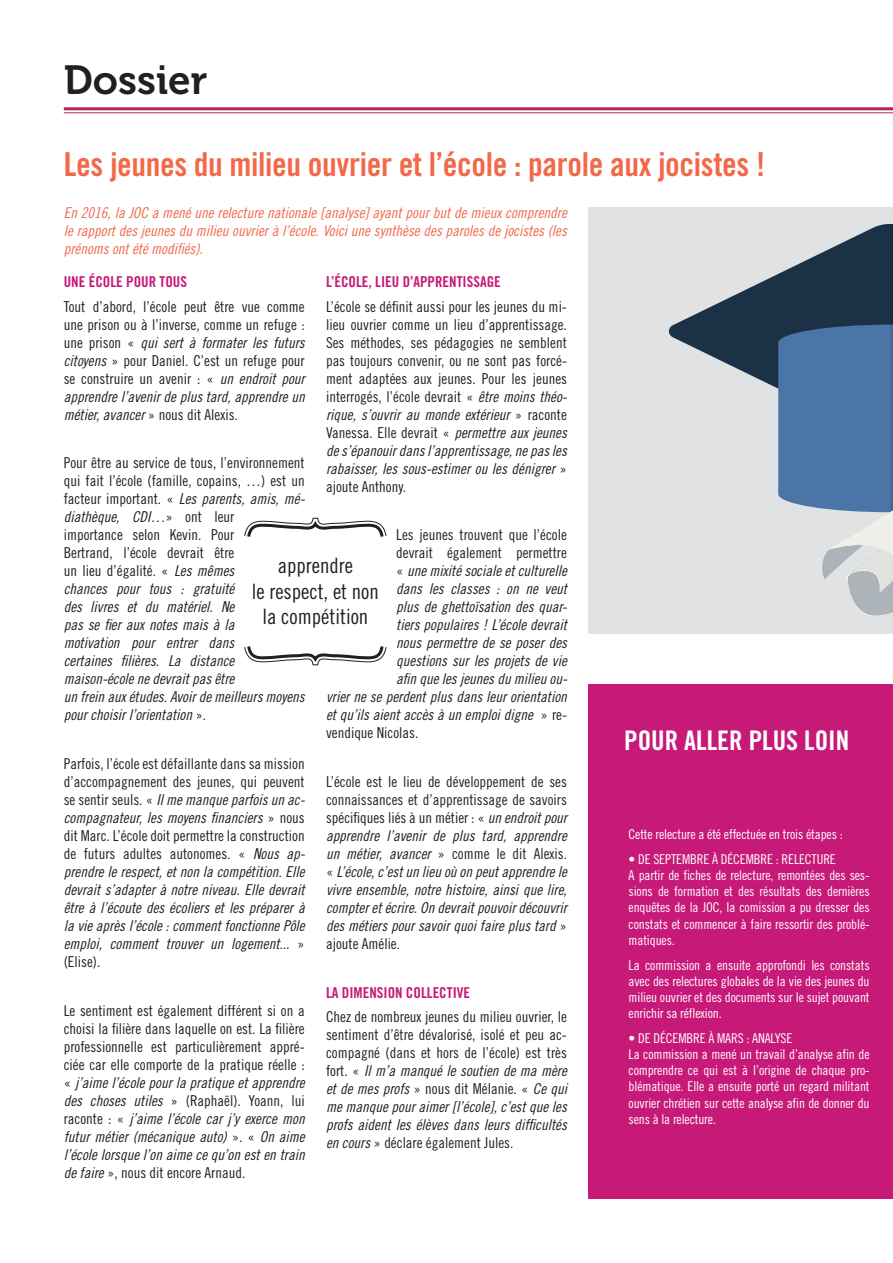
<style>
.page{position:relative;width:893px;height:1263px;background:#fff}
.page>*{position:absolute;margin:0;border:0;box-sizing:border-box;transform-origin:0 0}
.t1{font:40.5px "Museo 700";color:#231f20}
.t2{font:33px "Trade Gothic LT Std Bd Cn 20";letter-spacing:-.01em;color:#f26849}
.t3{font:27px "Trade Gothic LT Std Bd Cn 20";color:#fff}
.t4{font:21.15px/25.5px "Trade Gothic LT Std Cn 18";color:#231f20;text-align:center}
.t5{font:15px/18px "Trade Gothic LT Std Cn 18 Obl";color:#231f20}
.t6{font:15px/18px "Trade Gothic LT Std Cn 18";color:#231f20}
.t7{font:15px/18px "Trade Gothic LT Std Cn 18 Obl";color:#f26849;text-align:justify}
.t8{font:15px "Trade Gothic LT Std Bd Cn 20";color:#c71a78}
.t9{font:13.5px/16.2px "Trade Gothic LT Std Cn 18";letter-spacing:-.01em;color:#fff}
.s1{font-family:"Trade Gothic LT Std Cn 18 Obl"}
.s2{font-family:"Trade Gothic LT Std Cn 18"}
</style>
<div class="page">
<hr style="left:64px;top:107px;width:829px;height:3px;background:#b42755">
<hr style="left:64px;top:112px;width:829px;height:1px;background:#b42755">
<div style="left:588px;top:685px;width:305px;height:514px;background:#c71a78"></div>
<div style="left:588px;top:207px;width:305px;height:427px;background:#e1e2e4"></div>
<svg style="left:669px;top:274px;width:109px;height:115px;fill:#1b3246"></svg>
<svg style="left:778px;top:224px;width:115px;height:392px"></svg>
<svg style="left:244px;top:646px;width:143px;height:20px"></svg>
<svg style="left:244px;top:517px;width:143px;height:20px"></svg>
<h1 class="t1" style="left:64px;top:58px;width:145px">Dossier</h1>
<h2 class="t2" style="left:64px;top:145px;width:703px">Les jeunes du milieu ouvrier et l’école : parole aux jocistes !</h2>
<p class="t7" style="left:64px;top:204px;width:505px">En 2016, la JOC a mené une relecture nationale [analyse] ayant pour but de mieux comprendre le rapport des jeunes du milieu ouvrier à l’école. Voici une synthèse des paroles de jocistes (les prénoms ont été modifiés).</p>
<p class="t8" style="left:326px;top:273px;width:176px">L’ÉCOLE, LIEU D’APPRENTISSAGE</p>
<p class="t6" style="left:326px;top:297px;width:243px;text-align:justify">L’école se définit aussi pour les jeunes du mi&shy;lieu ouvrier comme un lieu d’apprentissage.<br>Ses méthodes, ses pédagogies ne semblent pas toujours convenir, ou ne sont pas forcé&shy;ment adaptées aux jeunes. Pour les jeunes interrogés, l’école devrait « <span class="s1">être moins théo-</span></p>
<p class="t5" style="left:326px;top:406px;width:242px">rique, s’ouvrir au monde extérieur <span class="s2">» raconte</span></p>
<p class="t6" style="left:326px;top:423px;width:242px">Vanessa. Elle devrait « <span class="s1">permettre aux jeunes</span></p>
<p class="t5" style="left:326px;top:442px;width:242px">de s’épanouir dans l’apprentissage, ne pas les rabaisser, les sous-estimer ou les dénigrer <span class="s2">»</span></p>
<p class="t6" style="left:326px;top:477px;width:82px">ajoute Anthony.</p>
<p class="t6" style="left:396px;top:526px;width:172px">Les jeunes trouvent que l’école devrait également permettre</p>
<p class="t5" style="left:326px;top:562px;width:243px;text-align:right"><span class="s2">«</span> une mixité sociale et culturelle<br>dans les classes : on ne veut<br>plus de ghettoïsation des quar-<br>tiers populaires ! L’école devrait<br>nous permettre de se poser des<br>questions sur les projets de vie<br>afin que les jeunes du milieu ou-<br>vrier ne se perdent plus dans leur orientation et qu’ils aient accès à un emploi digne <span class="s2">» re-</span></p>
<p class="t6" style="left:326px;top:724px;width:94px">vendique Nicolas.</p>
<p class="t6" style="left:326px;top:773px;width:242px;text-align:justify">L’école est le lieu de développement de ses connaissances et d’apprentissage de savoirs spécifiques liés à un métier : « <span class="s1">un endroit pour</span></p>
<p class="t5" style="left:326px;top:827px;width:242px">apprendre l’avenir de plus tard, apprendre</p>
<p class="t6" style="left:326px;top:845px;width:242px"><span class="s1">un métier, avancer</span> » comme le dit Alexis.</p>
<p class="t5" style="left:326px;top:863px;width:242px;text-align:justify"><span class="s2">«</span> L’école, c’est un lieu où on peut apprendre le vivre ensemble, notre histoire, ainsi que lire, compter et écrire. On devrait pouvoir découvrir des métiers pour savoir quoi faire plus tard <span class="s2">»</span></p>
<p class="t6" style="left:326px;top:935px;width:76px">ajoute Amélie.</p>
<p class="t8" style="left:326px;top:983px;width:146px">LA DIMENSION COLLECTIVE</p>
<p class="t6" style="left:326px;top:1008px;width:242px;text-align:justify">Chez de nombreux jeunes du milieu ouvrier, le sentiment d’être dévalorisé, isolé et peu ac&shy;compagné (dans et hors de l’école) est très</p>
<p class="t5" style="left:326px;top:1062px;width:242px;text-align:justify"><span class="s2">fort. «</span> Il m’a manqué le soutien de ma mère et de mes profs <span class="s2">» nous dit Mélanie. «</span> Ce qui me manque pour aimer [l’école], c’est que les profs aident les élèves dans leurs difficultés</p>
<p class="t6" style="left:326px;top:1134px;width:189px"><span class="s1">en cours</span> » déclare également Jules.</p>
<p class="t8" style="left:64px;top:273px;width:125px">UNE ÉCOLE POUR TOUS</p>
<p class="t6" style="left:64px;top:297px;width:242px">Tout d’abord, l’école peut être vue comme une prison ou à l’inverse, comme un refuge :</p>
<p class="t5" style="left:64px;top:334px;width:242px"><span class="s2">une prison «</span> qui sert à formater les futurs</p>
<p class="t6" style="left:64px;top:351px;width:242px"><span class="s1">citoyens</span> » pour Daniel. C’est un refuge pour se construire un avenir : « <span class="s1">un endroit pour</span></p>
<p class="t5" style="left:64px;top:388px;width:242px">apprendre l’avenir de plus tard, apprendre un</p>
<p class="t6" style="left:64px;top:405px;width:176px"><span class="s1">métier, avancer</span> » nous dit Alexis.</p>
<p class="t6" style="left:64px;top:454px;width:242px">Pour être au service de tous, l’environnement qui fait l’école (famille, copains, …) est un</p>
<p class="t5" style="left:64px;top:490px;width:243px"><span class="s2">facteur important. «</span> Les parents, amis, mé&shy;diathèque, CDI…<span class="s2">» ont leur</span></p>
<p class="t6" style="left:64px;top:526px;width:172px;text-align:justify">importance selon Kevin. Pour Bertrand, l’école devrait être un lieu d’égalité. « <span class="s1">Les mêmes</span></p>
<p class="t5" style="left:64px;top:580px;width:242px">chances pour tous : gratuité<br>des livres et du matériel. Ne<br>pas se fier aux notes mais à la<br>motivation pour entrer dans<br>certaines filières. La distance maison-école ne devrait pas être<br>un frein aux études. Avoir de meilleurs moyens pour choisir l’orientation <span class="s2">».</span></p>
<p class="t6" style="left:64px;top:755px;width:242px">Parfois, l’école est défaillante dans sa mission d’accompagnement des jeunes, qui peuvent</p>
<p class="t5" style="left:64px;top:791px;width:243px"><span class="s2">se sentir seuls. «</span> Il me manque parfois un ac&shy;compagnateur, les moyens financiers <span class="s2">» nous</span></p>
<p class="t6" style="left:64px;top:827px;width:243px">dit Marc. L’école doit permettre la construction de futurs adultes autonomes. « <span class="s1">Nous ap-</span></p>
<p class="t5" style="left:64px;top:863px;width:242px;text-align:justify">prendre le respect, et non la compétition. Elle devrait s’adapter à notre niveau. Elle devrait être à l’écoute des écoliers et les préparer à la vie après l’école : comment fonctionne Pôle emploi, comment trouver un logement... <span class="s2">»</span></p>
<p class="t6" style="left:64px;top:953px;width:38px">(Elise).</p>
<p class="t6" style="left:64px;top:1001px;width:242px;text-align:justify">Le sentiment est également différent si on a choisi la filière dans laquelle on est. La filière professionnelle est particulièrement appré&shy;ciée car elle comporte de la pratique réelle :</p>
<p class="t5" style="left:64px;top:1074px;width:242px"><span class="s2">«</span> j’aime l’école pour la pratique et apprendre</p>
<p class="t6" style="left:64px;top:1091px;width:242px"><span class="s1">des choses utiles</span> » (Raphaël). Yoann, lui</p>
<p class="t5" style="left:64px;top:1110px;width:242px;text-align:justify"><span class="s2">raconte : «</span> j’aime l’école car j’y exerce mon futur métier (mécanique auto) <span class="s2">». «</span> On aime l’école lorsque l’on aime ce qu’on est en train</p>
<p class="t6" style="left:64px;top:1163px;width:183px"><span class="s1">de faire</span> », nous dit encore Arnaud.</p>
<h3 class="t4" style="left:252px;top:553px;width:129px">apprendre<br>le respect, et non la compétition</h3>
<h3 class="t3" style="left:624px;top:724px;width:226px">POUR ALLER PLUS LOIN</h3>
<p class="t9" style="left:629px;top:826px;width:216px">Cette relecture a été effectuée en trois étapes :</p>
<p class="t9" style="left:629px;top:851px;width:242px">• DE SEPTEMBRE À DÉCEMBRE : RELECTURE<br>A partir de fiches de relecture, remontées des ses&shy;sions de formation et des résultats des dernières enquêtes de la JOC, la comission a pu dresser des constats et commencer à faire ressortir des problé&shy;matiques.</p>
<p class="t9" style="left:629px;top:956px;width:242px;text-align:justify">La commission a ensuite approfondi les constats avec des relectures globales de la vie des jeunes du milieu ouvrier et des documents sur le sujet pouvant enrichir sa réflexion.</p>
<p class="t9" style="left:629px;top:1030px;width:242px">• DE DÉCEMBRE À MARS : ANALYSE<br>La commission a mené un travail d’analyse afin de comprendre ce qui est à l’origine de chaque pro&shy;blématique. Elle a ensuite porté un regard militant ouvrier chrétien sur cette analyse afin de donner du sens à la relecture.</p>
</div>
